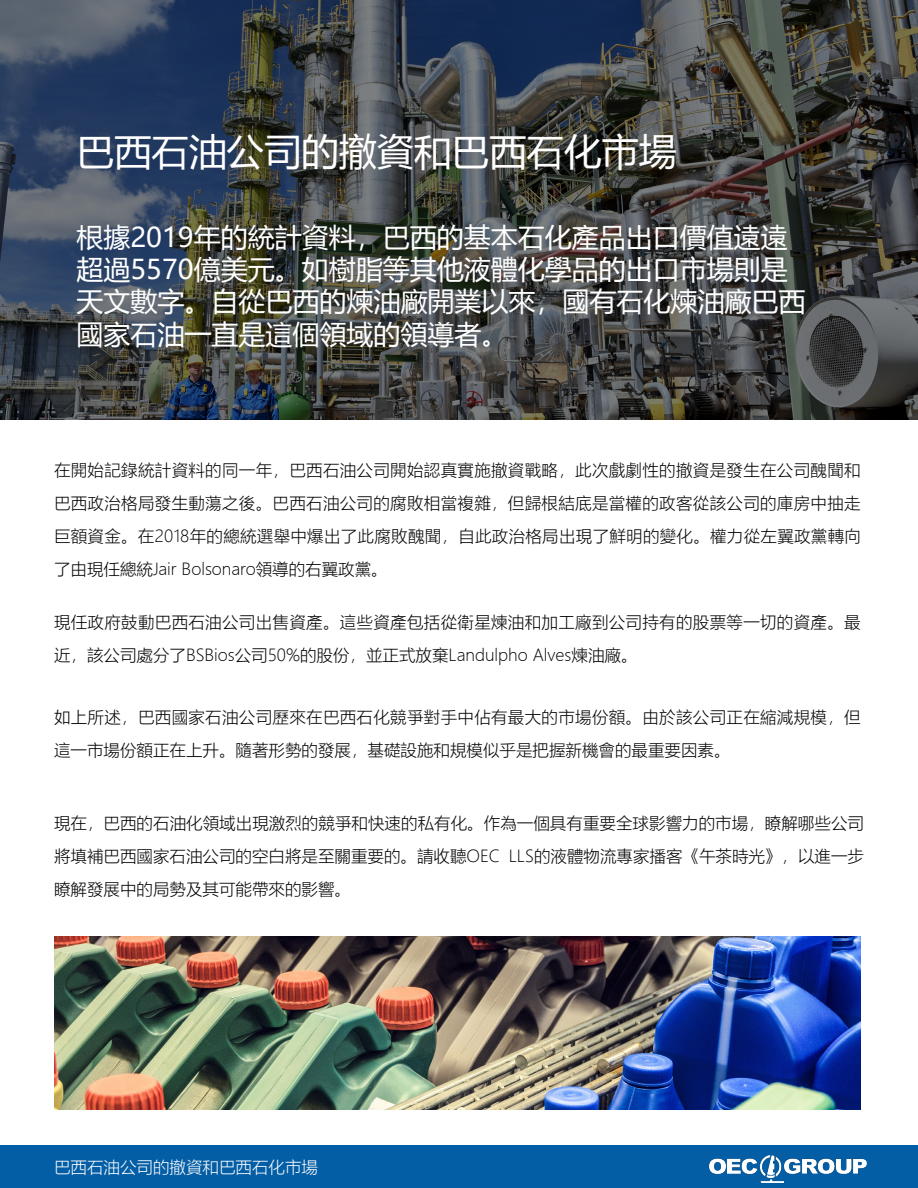
<style>
.page{position:relative;width:918px;height:1188px;background:#fff}
.page>*{position:absolute;margin:0;border:0;box-sizing:border-box;transform-origin:0 0}
.Paragraph_Style_3{font:37.5px "Microsoft Ya Hei";color:#fff}
.Paragraph_Style_4{font:27px/32.4px "Microsoft Ya Hei";color:#fff}
.Paragraph_Style_5{font:300 16.5px/33px "Microsoft Ya Hei";color:#000;text-align:justify}
.Paragraph_Style_5-2{font:300 16.5px/33px "Microsoft Ya Hei";letter-spacing:.02em;color:#000}
.Paragraph_Style_5-3{font:300 16.5px "Microsoft Ya Hei";color:#fff}
</style>
<div class="page">
<div style="left:0;top:1145px;width:918px;height:43px;background:#045ea5"></div>
<img style="left:710px;top:1156px;width:157px;height:26px">
<svg style="left:0;top:0;width:918px;height:420px;background:#3d4348"></svg>
<img style="left:54px;top:936px;width:807px;height:174px">
<p class="Paragraph_Style_3" style="left:76px;top:126px;width:601px">巴西石油公司的撤資和巴西石化市場</p>
<p class="Paragraph_Style_4" style="left:76px;top:220px;width:730px">根據2019年的統計資料，巴西的基本石化產品出口價值遠遠超過5570億美元。如樹脂等其他液體化學品的出口市場則是天文數字。自從巴西的煉油廠開業以來，國有石化煉油廠巴西國家石油一直是這個領域的領導者。</p>
<p class="Paragraph_Style_5" style="left:54px;top:453px;width:809px">在開始記錄統計資料的同一年，巴西石油公司開始認真實施撤資戰略，此次戲劇性的撤資是發生在公司醜聞和巴西政治格局發生動蕩之後。巴西石油公司的腐敗相當複雜，但歸根結底是當權的政客從該公司的庫房中抽走巨額資金。在2018年的總統選舉中爆出了此腐敗醜聞，自此政治格局出現了鮮明的變化。權力從左翼政黨轉向了由現任總統Jair Bolsonaro領導的右翼政黨。</p>
<p class="Paragraph_Style_5-2" style="left:54px;top:605px;width:808px">現任政府鼓動巴西石油公司出售資產。這些資產包括從衛星煉油和加工廠到公司持有的股票等一切的資產。最近，該公司處分了BSBios公司50%的股份，並正式放棄Landulpho Alves煉油廠。</p>
<p class="Paragraph_Style_5-2" style="left:54px;top:701px;width:808px">如上所述，巴西國家石油公司歷來在巴西石化競爭對手中佔有最大的市場份額。由於該公司正在縮減規模，但這一市場份額正在上升。隨著形勢的發展，基礎設施和規模似乎是把握新機會的最重要因素。</p>
<p class="Paragraph_Style_5" style="left:54px;top:807px;width:812px">現在，巴西的石油化領域出現激烈的競爭和快速的私有化。作為一個具有重要全球影響力的市場，瞭解哪些公司將填補巴西國家石油公司的空白將是至關重要的。請收聽OEC LLS的液體物流專家播客《午茶時光》，以進一步瞭解發展中的局勢及其可能帶來的影響。</p>
<p class="Paragraph_Style_5-3" style="left:54px;top:1157px;width:265px">巴西石油公司的撤資和巴西石化市場</p>
</div>
